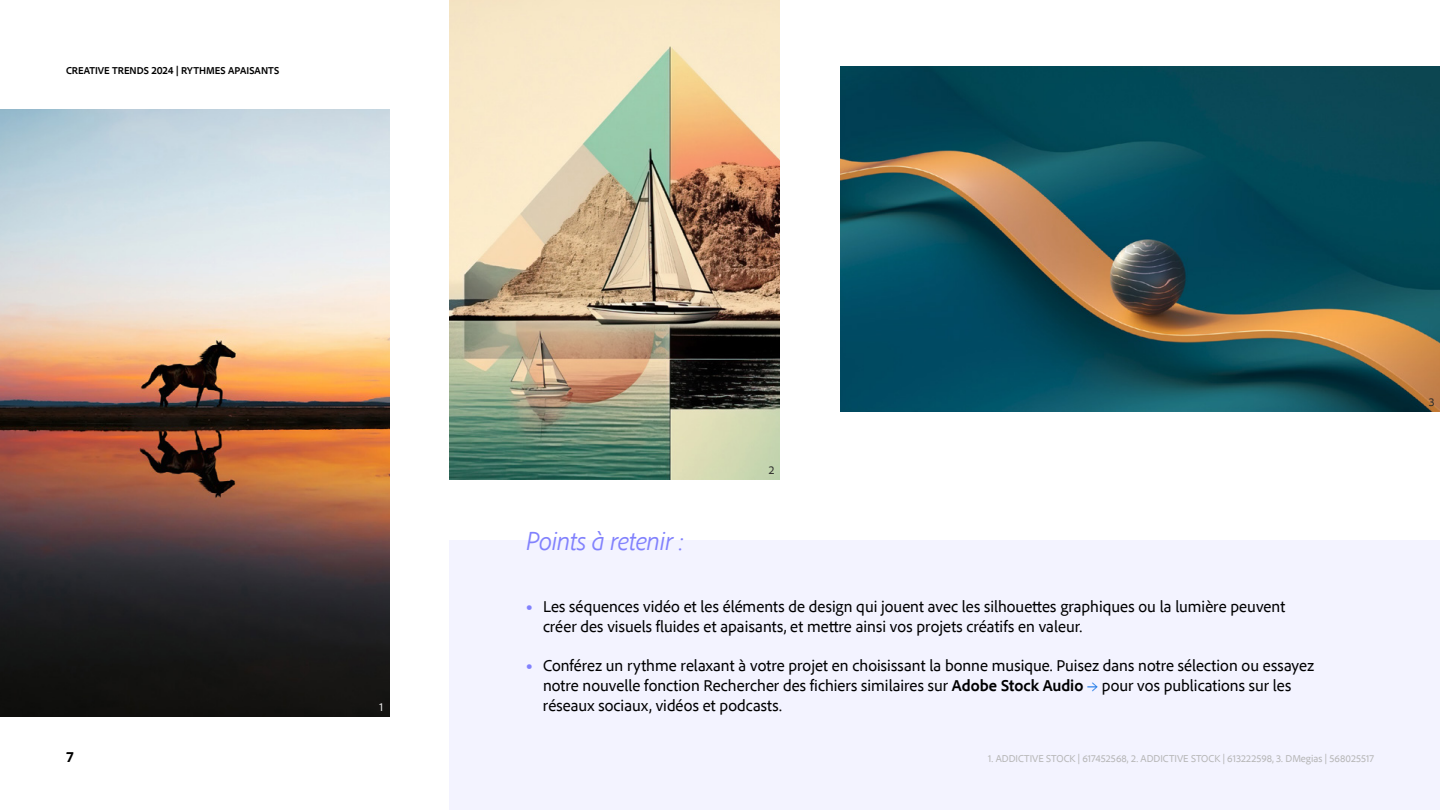
<style>
.page{position:relative;width:1440px;height:810px;background:#fff}
.page>*{position:absolute;margin:0;border:0;box-sizing:border-box;transform-origin:0 0}
.Subhead{font:italic 300 27px "Adobe Clean";letter-spacing:-.02em;color:#8181fd}
.Body{font:16.5px/19.8px "Adobe Clean";color:#000}
.t1{font:900 16.5px "Adobe Clean";color:#8181fd}
.t2{font:800 15px "Adobe Clean";color:#000}
.t3{font:12px "Adobe Clean";color:#2d2d2c}
.t4{font:12px "Adobe Clean";color:#eaeaea}
.t5{font:10.5px "Adobe Clean";color:#b6b6b6}
.t6{font:700 10.5px "Adobe Clean";color:#000}
.s1{font-weight:700}
.s2{color:#1473e6}
</style>
<div class="page">
<div style="left:450px;top:540px;width:990px;height:270px;background:#f3f3ff"></div>
<img style="left:840px;top:66px;width:600px;height:346px">
<img style="left:450px;top:0;width:330px;height:480px">
<img style="left:0;top:110px;width:390px;height:607px">
<p class="t6" style="left:66px;top:63px;width:215px">CREATIVE TRENDS 2024 | RYTHMES APAISANTS</p>
<p class="t4" style="left:379px;top:699px;width:5px">1</p>
<p class="Subhead" style="left:526px;top:524px;width:159px">Points à retenir :</p>
<p class="t3" style="left:769px;top:462px;width:7px">2</p>
<p class="t1" style="left:526px;top:595px;width:8px">•</p>
<p class="t1" style="left:526px;top:655px;width:8px">•</p>
<p class="Body" style="left:543px;top:596px;width:744px">Les séquences vidéo et les éléments de design qui jouent avec les silhouettes graphiques ou la lumière peuvent créer des visuels fluides et apaisants, et mettre ainsi vos projets créatifs en valeur.</p>
<p class="Body" style="left:543px;top:655px;width:772px">Conférez un rythme relaxant à votre projet en choisissant la bonne musique. Puisez dans notre sélection ou essayez notre nouvelle fonction Rechercher des fichiers similaires sur <span class="s1">Adobe Stock Audio</span> <span class="s2">→</span> pour vos publications sur les réseaux sociaux, vidéos et podcasts.</p>
<p class="t2" style="left:66px;top:747px;width:9px">7</p>
<p class="t5" style="left:988px;top:752px;width:387px">1. ADDICTIVE STOCK | 617452568, 2. ADDICTIVE STOCK | 613222598, 3. DMegias | 568025517</p>
<p class="t3" style="left:1429px;top:394px;width:7px">3</p>
</div>
